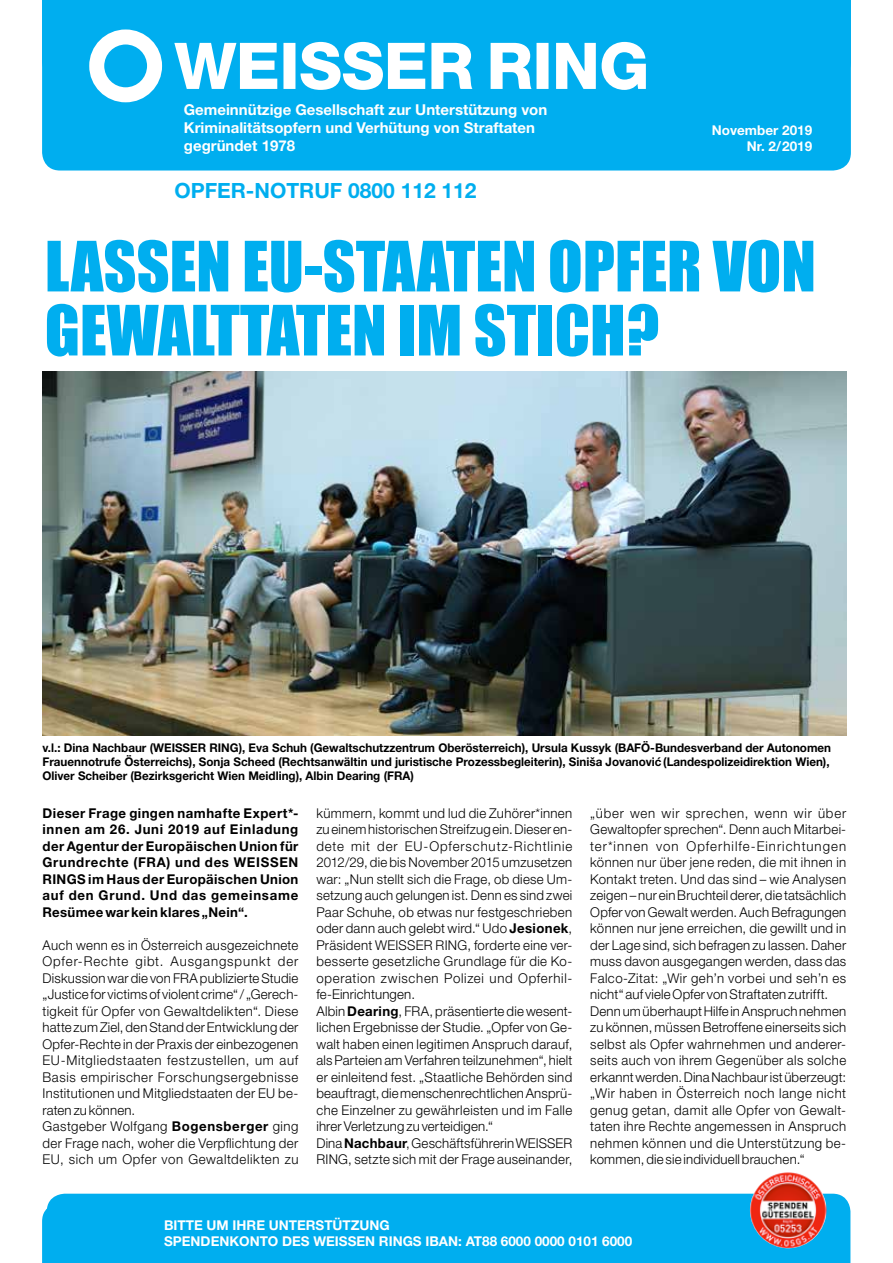
<style>
.page{position:relative;width:893px;height:1263px;background:#fff}
.page>*{position:absolute;margin:0;border:0;box-sizing:border-box;transform-origin:0 0}
.t1{font:64.05px/64.1px "Impact";color:#00aeef}
.t2{font:700 21px "Helvetica Neue LT Std";color:#00aeef}
.t3{font:700 15px/18px "Helvetica Neue LT Std";color:#fff}
.t4{font:300 13.5px/16.5px "Helvetica Neue LT Std";letter-spacing:.02em;color:#000}
.t5{font:700 13.5px/16.5px "Helvetica Neue LT Std";letter-spacing:.035em;color:#000}
.t6{font:700 13.5px/16.2px "Helvetica Neue LT Std";color:#fff;text-align:right}
.t7{font:700 12px/14.4px "Helvetica Neue LT Std";color:#000}
.s1{font-weight:700}
</style>
<div class="page">
<div style="left:42px;top:0;width:809px;height:171px;background:#00aeef"></div>
<div style="left:47px;top:1194px;width:803px;height:69px;background:#00aeef"></div>
<div style="left:89px;top:29px;width:73px;height:73px;border:15px solid #fff;border-radius:50%"></div>
<svg style="left:174px;top:42px;width:472px;height:48px"></svg>
<img style="left:42px;top:372px;width:804px;height:363px">
<img style="left:750px;top:1172px;width:76px;height:76px;border-radius:38px">
<p class="t3" style="left:184px;top:100px;width:365px">Gemeinnützige Gesellschaft zur Unterstützung von<br>Kriminalitätsopfern und Verhütung von Straftaten gegründet 1978</p>
<h2 class="t2" style="left:174px;top:178px;width:304px">Opfer-Notruf 0800 112 112</h2>
<p class="t6" style="left:712px;top:121px;width:102px">November 2019<br>Nr. 2/2019</p>
<h1 class="t1" style="left:45px;top:233px;width:773px">LASSEN EU-STAATEN OPFER VON<br>GEWALTTATEN IM STICH?</h1>
<p class="t7" style="left:43px;top:740px;width:790px;text-indent:196px">), Eva Schuh (Gewaltschutzzentrum Oberösterreich), Ursula Kussyk (BAFÖ-Bundesverband der Autonomen<br>Frauennotrufe Österreichs), Sonja Scheed (Rechtsanwältin und juristische Prozessbegleiterin), Siniša Jovanovic´ (Landespolizeidirektion Wien),<br>Oliver Scheiber (Bezirksgericht Wien Meidling), Albin Dearing (FRA)</p>
<p class="t7" style="left:43px;top:740px;width:130px">v.l.: Dina Nachbaur (WEISSER</p>
<p class="t7" style="left:209px;top:740px;width:8px">RING</p>
<p class="t5" style="left:43px;top:804px;width:257px">Dieser Frage gingen namhafte Expert*- innen am 26. Juni 2019 auf Einladung der Agentur der Europäischen Union für<br>Grundrechte (FRA) und des WEISSEN<br>RINGS</p>
<p class="t5" style="left:43px;top:870px;width:257px;text-align:justify;text-indent:46px">im Haus der Europäischen Union auf den Grund. Und das gemeinsame -Resümee war kein klares „Nein“.</p>
<p class="t4" style="left:43px;top:936px;width:257px">Auch wenn es in Österreich ausgezeichnete Opfer-Rechte gibt. Ausgangspunkt der Diskussion war die von FRA publizierte Studie „Justice for victims of violent crime“ / „Gerech&shy;tigkeit für Opfer von Gewaltdelikten“. Diese hatte zum Ziel, den Stand der Entwicklung der Opfer-Rechte in der Praxis der einbezogenen EU-Mitgliedstaaten festzustellen, um auf Basis empirischer Forschungsergebnisse Institutionen und Mitgliedstaaten der EU be&shy;raten zu können.<br>Gastgeber Wolfgang <span class="s1">Bogensberger</span> ging der Frage nach, woher die Verpflichtung der EU, sich um Opfer von Gewaltdelikten zu</p>
<p class="t4" style="left:316px;top:804px;width:257px">kümmern, kommt und lud die Zuhörer*innen zu einem historischen Streifzug ein. Dieser en&shy;dete mit der EU-Opferschutz-Richtlinie 2012/29, die bis November 2015 umzusetzen war: „Nun stellt sich die Frage, ob diese Um&shy;setzung auch gelungen ist. Denn es sind zwei Paar Schuhe, ob etwas nur festgeschrieben oder dann auch gelebt wird.“ Udo <span class="s1">Jesionek</span>, Präsident WEISSER RING, forderte eine ver&shy;besserte gesetzliche Grundlage für die Ko&shy;operation zwischen Polizei und Opferhil&shy;fe-Einrichtungen.<br>Albin <span class="s1">Dearing</span>, FRA, präsentierte die wesent&shy;lichen Ergebnisse der Studie. „Opfer von Ge&shy;walt haben einen legitimen Anspruch darauf, als Parteien am Verfahren teilzunehmen“, hielt er einleitend fest. „Staatliche Behörden sind beauftragt, die menschenrechtlichen Ansprü&shy;che Einzelner zu gewährleisten und im Falle ihrer Verletzung zu verteidigen.“<br>Dina <span class="s1">Nachbaur</span>, Geschäftsführerin WEISSER RING, setzte sich mit der Frage auseinander,</p>
<p class="t4" style="left:590px;top:804px;width:257px">„über wen wir sprechen, wenn wir über Gewaltopfer sprechen“. Denn auch Mitarbei&shy;ter*innen von Opferhilfe-Einrichtungen können nur über jene reden, die mit ihnen in Kontakt treten. Und das sind – wie Analysen zeigen – nur ein Bruchteil derer, die tatsächlich Opfer von Gewalt werden. Auch Befragungen können nur jene erreichen, die gewillt und in der Lage sind, sich befragen zu lassen. Daher muss davon ausgegangen werden, dass das Falco-Zitat: „Wir geh’n vorbei und seh’n es nicht“ auf viele Opfer von Straftaten zutrifft.<br>Denn um überhaupt Hilfe in Anspruch nehmen zu können, müssen Betroffene einerseits sich selbst als Opfer wahrnehmen und anderer&shy;seits auch von ihrem Gegenüber als solche erkannt werden. Dina Nachbaur ist überzeugt: „Wir haben in Österreich noch lange nicht genug getan, damit alle Opfer von Gewalt&shy;taten ihre Rechte angemessen in Anspruch nehmen können und die Unterstützung be&shy;kommen, die sie individuell brauchen.“</p>
<p class="t6" style="left:164px;top:1217px;width:470px;text-align:left">bitte um Ih re unterstützung<br>Spendenkonto des Weissen Rings IBAN: AT88 6000 0000 0101 6000</p>
</div>
